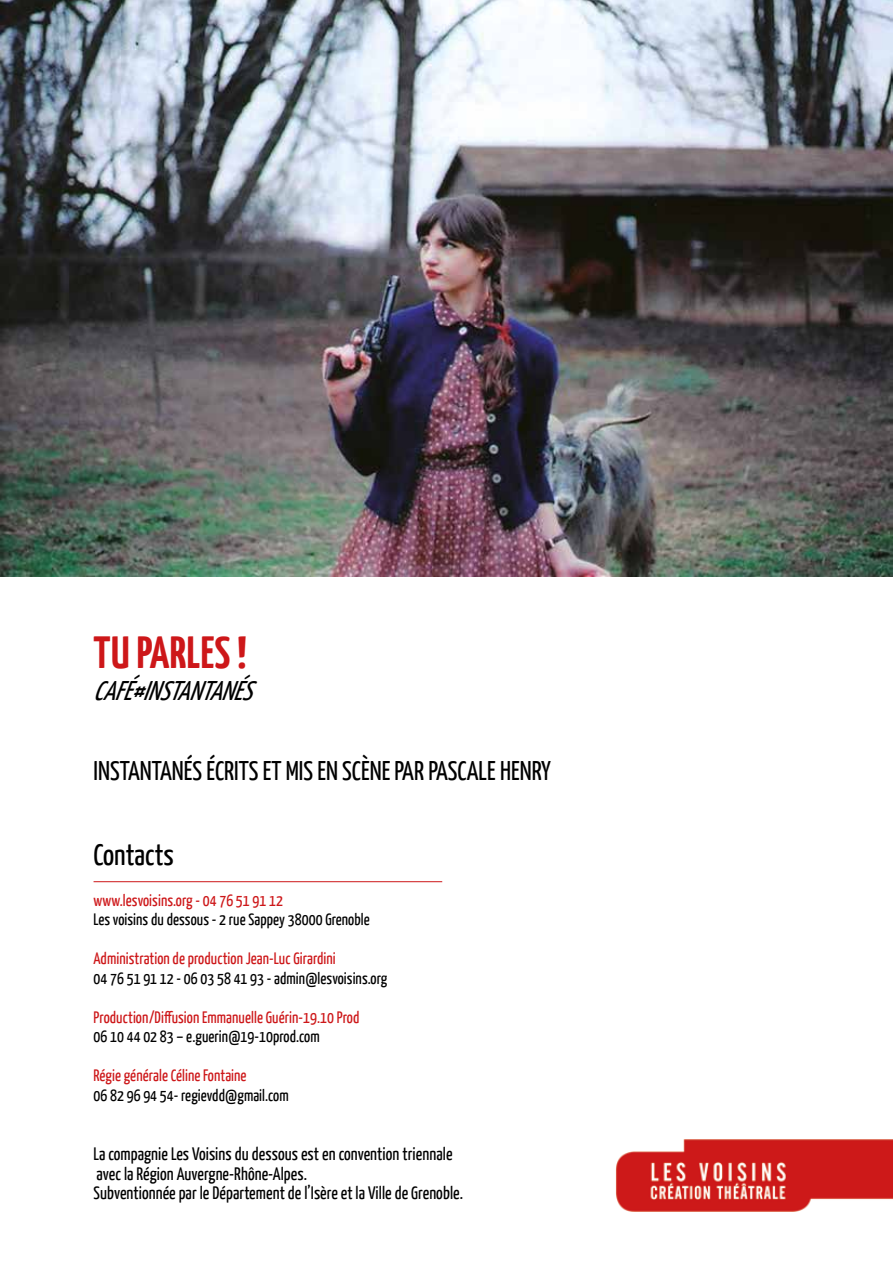
<style>
.page{position:relative;width:893px;height:1263px;background:#fff}
.page>*{position:absolute;margin:0;border:0;box-sizing:border-box;transform-origin:0 0}
.t1{font:700 45px "Yanone Kaffeesatz";letter-spacing:.01em;color:#cd1719}
.t2{font:30px "Yanone Kaffeesatz";color:#000}
.t3{font:27px "Yanone Kaffeesatz";color:#000}
.t4{font:italic 27px "Yanone Kaffeesatz";color:#000}
.t5{font:18px/19.5px "Yanone Kaffeesatz";letter-spacing:.005em;color:#000}
.t6{font:16.5px "Yanone Kaffeesatz";letter-spacing:.005em;color:#000}
.t7{font:16.5px "Yanone Kaffeesatz";letter-spacing:.005em;color:#cd1719}
</style>
<div class="page">
<img style="left:615px;top:1139px;width:278px;height:73px">
<hr style="left:94px;top:881px;width:348px;height:1px;background:#cd1719">
<img style="left:0;top:0;width:893px;height:576px">
<h1 class="t1" style="left:94px;top:625px;width:155px">TU PARLES !</h1>
<h3 class="t4" style="left:94px;top:674px;width:171px">CAFÉ#INSTANTANÉS</h3>
<h3 class="t3" style="left:94px;top:754px;width:459px">INSTANTANÉS ÉCRITS ET MIS EN SCÈNE PAR PASCALE HENRY</h3>
<h2 class="t2" style="left:94px;top:836px;width:82px">Contacts</h2>
<p class="t7" style="left:94px;top:890px;width:191px">www.lesvoisins.org - 04 76 51 91 12</p>
<p class="t6" style="left:94px;top:909px;width:278px">Les voisins du dessous - 2 rue Sappey 38000 Grenoble</p>
<p class="t7" style="left:94px;top:948px;width:244px">Administration de production Jean-Luc Girardini</p>
<p class="t6" style="left:94px;top:968px;width:295px">04 76 51 91 12 - 06 03 58 41 93 - admin@lesvoisins.org</p>
<p class="t7" style="left:94px;top:1007px;width:267px">Production/Diffusion Emmanuelle Guérin-19.10 Prod</p>
<p class="t6" style="left:94px;top:1026px;width:228px">06 10 44 02 83 – e.guerin@19-10prod.com</p>
<p class="t7" style="left:94px;top:1065px;width:155px">Régie générale Céline Fontaine</p>
<p class="t6" style="left:94px;top:1085px;width:197px">06 82 96 94 54- regievdd@gmail.com</p>
<p class="t5" style="left:94px;top:1144px;width:371px">La compagnie Les Voisins du dessous est en convention triennale avec la Région Auvergne-Rhône-Alpes.<br>Subventionnée par le Département de l’Isère et la Ville de Grenoble.</p>
</div>
